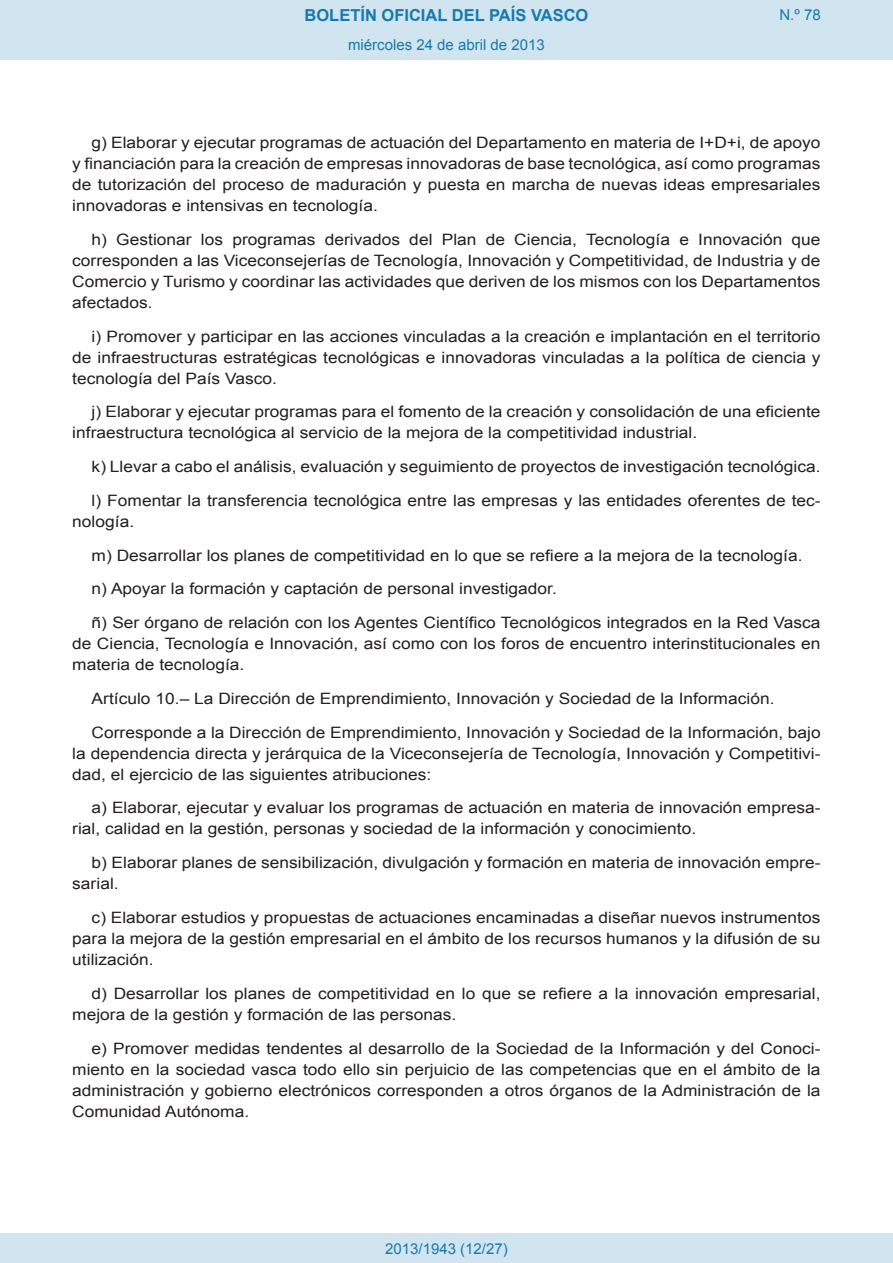
<style>
.page{position:relative;width:893px;height:1263px;background:#fff}
.page>*{position:absolute;margin:0;border:0;box-sizing:border-box;transform-origin:0 0}
.t1{font:700 16.5px "Arial";color:#1879ad}
.BOPVDetalle{font:15.6px/21px "Arial";color:#231f20;text-align:justify;scale:1.11 1}
.Paginacion_Centro{font:15px "Arial";color:#1879ad}
</style>
<div class="page">
<div style="left:0;top:0;width:893px;height:60px;background:#d0e5f0"></div>
<div style="left:0;top:1233px;width:893px;height:30px;background:#d0e5f0"></div>
<p class="t1" style="left:305px;top:4px;width:285px">BOLETÍN OFICIAL DEL PAÍS VASCO</p>
<p class="Paginacion_Centro" style="left:348px;top:35px;width:198px">miércoles 24 de abril de 2013</p>
<p class="Paginacion_Centro" style="left:779px;top:5px;width:43px">N.º 78</p>
<p class="BOPVDetalle" style="left:72px;top:132px;width:676px;text-indent:19px">g) Elaborar y ejecutar programas de actuación del Departamento en materia de I+D+i, de apoyo y financiación para la creación de empresas innovadoras de base tecnológica, así como programas de tutorización del proceso de maduración y puesta en marcha de nuevas ideas empresariales innovadoras e intensivas en tecnología.</p>
<p class="BOPVDetalle" style="left:72px;top:229px;width:676px;text-indent:19px">h) Gestionar los programas derivados del Plan de Ciencia, Tecnología e Innovación que corresponden a las Viceconsejerías de Tecnología, Innovación y Competitividad, de Industria y de Comercio y Turismo y coordinar las actividades que deriven de los mismos con los Departamentos afectados.</p>
<p class="BOPVDetalle" style="left:72px;top:326px;width:676px;text-indent:19px">i) Promover y participar en las acciones vinculadas a la creación e implantación en el territorio de infraestructuras estratégicas tecnológicas e innovadoras vinculadas a la política de ciencia y tecnología del País Vasco.</p>
<p class="BOPVDetalle" style="left:72px;top:402px;width:676px;text-indent:19px">j) Elaborar y ejecutar programas para el fomento de la creación y consolidación de una eficiente infraestructura tecnológica al servicio de la mejora de la competitividad industrial.</p>
<p class="BOPVDetalle" style="left:92px;top:456px;width:658px">k) Llevar a cabo el análisis, evaluación y seguimiento de proyectos de investigación tecnológica.</p>
<p class="BOPVDetalle" style="left:72px;top:490px;width:676px;text-indent:19px">l) Fomentar la transferencia tecnológica entre las empresas y las entidades oferentes de tec&shy;nología.</p>
<p class="BOPVDetalle" style="left:92px;top:545px;width:642px">m) Desarrollar los planes de competitividad en lo que se refiere a la mejora de la tecnología.</p>
<p class="BOPVDetalle" style="left:92px;top:579px;width:421px">n) Apoyar la formación y captación de personal investigador.</p>
<p class="BOPVDetalle" style="left:72px;top:612px;width:676px;text-indent:19px">ñ) Ser órgano de relación con los Agentes Científico Tecnológicos integrados en la Red Vasca de Ciencia, Tecnología e Innovación, así como con los foros de encuentro interinstitucionales en materia de tecnología.</p>
<p class="BOPVDetalle" style="left:92px;top:688px;width:617px">Artículo 10.– La Dirección de Emprendimiento, Innovación y Sociedad de la Información.</p>
<p class="BOPVDetalle" style="left:72px;top:722px;width:676px;text-indent:19px">Corresponde a la Dirección de Emprendimiento, Innovación y Sociedad de la Información, bajo la dependencia directa y jerárquica de la Viceconsejería de Tecnología, Innovación y Competitivi&shy;dad, el ejercicio de las siguientes atribuciones:</p>
<p class="BOPVDetalle" style="left:72px;top:798px;width:676px;text-indent:19px">a) Elaborar, ejecutar y evaluar los programas de actuación en materia de innovación empresa&shy;rial, calidad en la gestión, personas y sociedad de la información y conocimiento.</p>
<p class="BOPVDetalle" style="left:72px;top:852px;width:676px;text-indent:19px">b) Elaborar planes de sensibilización, divulgación y formación en materia de innovación empre&shy;sarial.</p>
<p class="BOPVDetalle" style="left:72px;top:907px;width:676px;text-indent:19px">c) Elaborar estudios y propuestas de actuaciones encaminadas a diseñar nuevos instrumentos para la mejora de la gestión empresarial en el ámbito de los recursos humanos y la difusión de su utilización.</p>
<p class="BOPVDetalle" style="left:72px;top:983px;width:676px;text-indent:19px">d) Desarrollar los planes de competitividad en lo que se refiere a la innovación empresarial, mejora de la gestión y formación de las personas.</p>
<p class="BOPVDetalle" style="left:72px;top:1038px;width:676px;text-indent:19px">e) Promover medidas tendentes al desarrollo de la Sociedad de la Información y del Conoci&shy;miento en la sociedad vasca todo ello sin perjuicio de las competencias que en el ámbito de la administración y gobierno electrónicos corresponden a otros órganos de la Administración de la Comunidad Autónoma.</p>
<p class="Paginacion_Centro" style="left:385px;top:1238px;width:124px">2013/1943 (12/27)</p>
</div>
